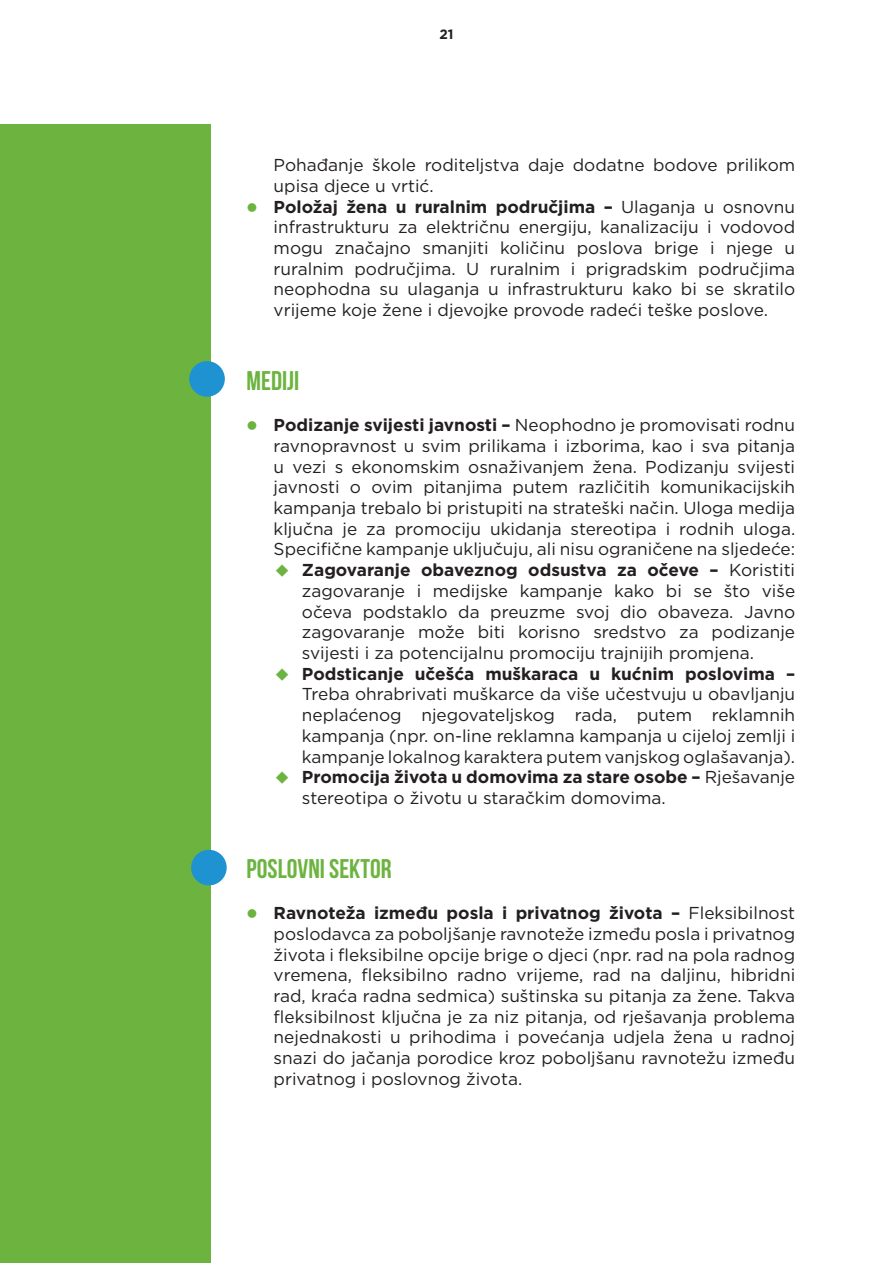
<style>
.page{position:relative;width:893px;height:1263px;background:#fff}
.page>*{position:absolute;margin:0;border:0;box-sizing:border-box;transform-origin:0 0}
.t1{font:700 27px "Bebas Neue";color:#6cb43f}
.t2{font:17.25px/20.7px "Gotham";color:#231f20;text-align:justify}
.t3{font:700 13.5px "Gotham";color:#231f20}
.s1{font-weight:700}
</style>
<div class="page">
<div style="left:0;top:125px;width:210px;height:1138px;background:#6cb43f"></div>
<div style="left:191px;top:850px;width:36px;height:35px;background:#1f92d1;border-radius:50%"></div>
<div style="left:189px;top:361px;width:36px;height:36px;background:#1f92d1;border-radius:50%"></div>
<p class="t3" style="left:439px;top:26px;width:16px">21</p>
<p class="t2" style="left:274px;top:154px;width:523px">Pohađanje škole roditeljstva daje dodatne bodove prilikom upisa djece u vrtić.</p>
<p class="t2" style="left:274px;top:196px;width:523px"><span class="s1">Položaj žena u ruralnim područjima –</span> Ulaganja u osnovnu infrastrukturu za električnu energiju, kanalizaciju i vodovod mogu značajno smanjiti količinu poslova brige i njege u ruralnim područjima. U ruralnim i prigradskim područjima neophodna su ulaganja u infrastrukturu kako bi se skratilo vrijeme koje žene i djevojke provode radeći teške poslove.</p>
<p class="t1" style="left:247px;top:366px;width:54px">MEDIji</p>
<p class="t2" style="left:274px;top:414px;width:523px"><span class="s1">Podizanje svijesti javnosti –</span> Neophodno je promovisati rodnu ravnopravnost u svim prilikama i izborima, kao i sva pitanja u vezi s ekonomskim osnaživanjem žena. Podizanju svijesti javnosti o ovim pitanjima putem različitih komunikacijskih kampanja trebalo bi pristupiti na strateški način. Uloga medija ključna je za promociju ukidanja stereotipa i rodnih uloga.<br>Specifične kampanje uključuju, ali nisu ograničene na sljedeće:</p>
<p class="t2" style="left:302px;top:559px;width:495px"><span class="s1">Zagovaranje obaveznog odsustva za očeve –</span> Koristiti zagovaranje i medijske kampanje kako bi se što više očeva podstaklo da preuzme svoj dio obaveza. Javno zagovaranje može biti korisno sredstvo za podizanje svijesti i za potencijalnu promociju trajnijih promjena.</p>
<p class="t2" style="left:302px;top:663px;width:495px"><span class="s1">Podsticanje učešća muškaraca u kućnim poslovima – </span>Treba ohrabrivati muškarce da više učestvuju u obavljanju neplaćenog njegovateljskog rada, putem reklamnih kampanja (npr. on-line reklamna kampanja u cijeloj zemlji i kampanje lokalnog karaktera putem vanjskog oglašavanja).</p>
<p class="t2" style="left:302px;top:766px;width:495px"><span class="s1">Promocija života u domovima za stare osobe –</span> Rješavanje stereotipa o životu u staračkim domovima.</p>
<p class="t1" style="left:247px;top:853px;width:146px">POSLOVNI SEKTOR</p>
<p class="t2" style="left:274px;top:902px;width:523px"><span class="s1">Ravnoteža između posla i privatnog života –</span> Fleksibilnost poslodavca za poboljšanje ravnoteže između posla i privatnog života i fleksibilne opcije brige o djeci (npr. rad na pola radnog vremena, fleksibilno radno vrijeme, rad na daljinu, hibridni rad, kraća radna sedmica) suštinska su pitanja za žene. Takva fleksibilnost ključna je za niz pitanja, od rješavanja problema nejednakosti u prihodima i povećanja udjela žena u radnoj snazi do jačanja porodice kroz poboljšanu ravnotežu između privatnog i poslovnog života.</p>
</div>
